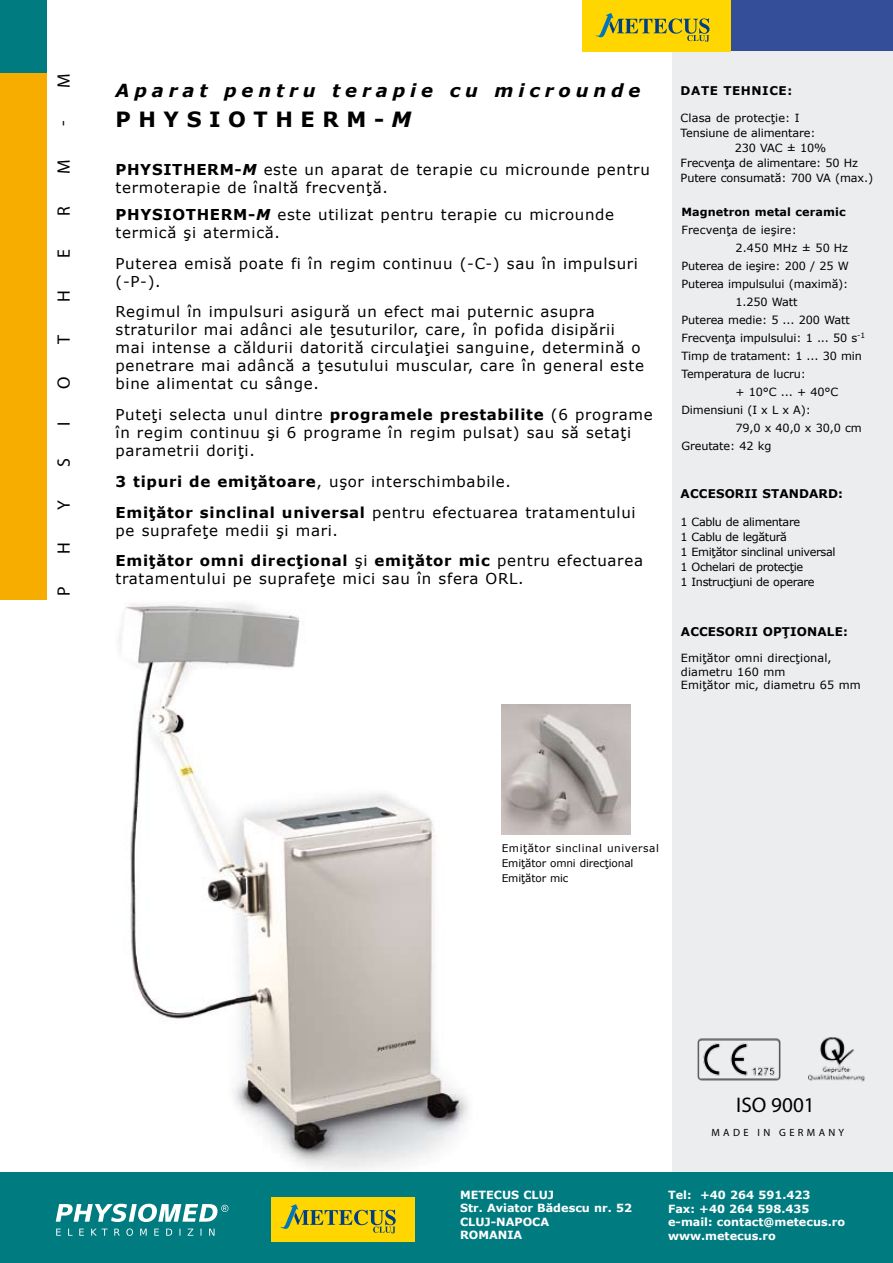
<style>
.page{position:relative;width:893px;height:1263px;background:#fff}
.page>*{position:absolute;margin:0;border:0;box-sizing:border-box;transform-origin:0 0}
.t1{font:21.15px "Myriad Pro";color:#000}
.t2{font:700 21px "Verdana";letter-spacing:.36em;color:#000}
.t3{font:italic 700 18px "Verdana";letter-spacing:.27em;color:#000}
.t4{font:18px "Myriad Pro";color:#000}
.t5{font:15px/18px "Verdana";letter-spacing:.045em;color:#000}
.t6{font:700 12px "Verdana";letter-spacing:.01em;color:#000}
.t7{font:700 12px "Verdana";letter-spacing:.045em;color:#000}
.t8{font:11.25px "Verdana";letter-spacing:-.01em;color:#000}
.t9{font:700 11.25px/13.5px "Verdana";color:#fff}
.t10{font:11.25px/13.5px "Verdana";letter-spacing:.01em;color:#000}
.t11{font:11.25px/15px "Verdana";letter-spacing:-.03em;color:#000}
.t12{font:700 11.25px "Verdana";letter-spacing:.01em;color:#000}
.t13{font:10.5px/15px "Verdana";letter-spacing:-.01em;color:#000}
.t14{font:10.5px "Myriad Pro";letter-spacing:.32em;color:#000}
.s1{font-style:italic}
.s2{font-weight:700}
.s3{font-weight:700;font-style:italic}
</style>
<div class="page">
<img style="left:119px;top:603px;width:350px;height:567px">
<div style="left:672px;top:0;width:221px;height:1263px;background:#ecedee"></div>
<div style="left:0;top:1172px;width:893px;height:91px;background:#007c81"></div>
<div style="left:0;top:0;width:47px;height:600px;background:#f7ac00"></div>
<div style="left:0;top:0;width:47px;height:72px;background:#007c81"></div>
<img style="left:697px;top:1037px;width:168px;height:45px">
<svg style="left:56px;top:1228px;width:159px;height:8px"></svg>
<svg style="left:56px;top:1204px;width:172px;height:18px"></svg>
<img style="left:501px;top:705px;width:130px;height:129px">
<div style="left:731px;top:0;width:162px;height:51px;background:#354e9a"></div>
<div style="left:582px;top:0;width:149px;height:51px;background:#ffd600"></div>
<svg style="left:596px;top:13px;width:113px;height:29px"></svg>
<div style="left:272px;top:1197px;width:142px;height:44px;background:#ffd600"></div>
<svg style="left:280px;top:1204px;width:116px;height:29px"></svg>
<p class="t4" style="left:53px;top:126px;width:52px;rotate:-90deg">- M</p>
<p class="t3" style="left:116px;top:79px;width:526px">Aparat pentru terapie cu microunde</p>
<h2 class="t2" style="left:116px;top:106px;width:297px">PHYSIOTHERM-<span class="s1">M</span></h2>
<p class="t5" style="left:116px;top:160px;width:536px"><span class="s2">PHYSITHERM-</span><span class="s3">M</span> este un aparat de terapie cu microunde pentru termoterapie de înaltă frecvenţă.</p>
<p class="t5" style="left:116px;top:205px;width:500px"><span class="s2">PHYSIOTHERM-</span><span class="s3">M</span> este utilizat pentru terapie cu microunde termică şi atermică.</p>
<p class="t5" style="left:116px;top:254px;width:524px">Puterea emisă poate fi în regim continuu (-C-) sau în impulsuri (-P-).</p>
<p class="t5" style="left:116px;top:302px;width:530px">Regimul în impulsuri asigură un efect mai puternic asupra straturilor mai adânci ale ţesuturilor, care, în pofida disipării mai intense a căldurii datorită circulaţiei sanguine, determină o penetrare mai adâncă a ţesutului muscular, care în general este bine alimentat cu sânge.</p>
<p class="t5" style="left:116px;top:405px;width:539px">Puteţi selecta unul dintre <span class="s2">programele prestabilite</span> (6 programe în regim continuu şi 6 programe în regim pulsat) sau să setaţi parametrii doriţi.</p>
<p class="t5" style="left:116px;top:466px;width:522px;line-height:30.8px"><span class="s2">3 tipuri de emiţătoare</span>, uşor interschimbabile.<br><span class="s2">Emiţător sinclinal universal</span> pentru efectuarea tratamentului</p>
<p class="t5" style="left:116px;top:514px;width:529px;line-height:30.8px">pe suprafeţe medii şi mari.<br><span class="s2">Emiţător omni direcţional</span> şi <span class="s2">emiţător mic</span> pentru efectuarea</p>
<p class="t5" style="left:116px;top:569px;width:410px">tratamentului pe suprafeţe mici sau în sfera ORL.</p>
<p class="t4" style="left:53px;top:174px;width:14px;rotate:-90deg">M</p>
<p class="t4" style="left:53px;top:216px;width:11px;rotate:-90deg">R</p>
<p class="t4" style="left:53px;top:258px;width:10px;rotate:-90deg">E</p>
<p class="t4" style="left:53px;top:302px;width:13px;rotate:-90deg">H</p>
<p class="t4" style="left:53px;top:344px;width:10px;rotate:-90deg">T</p>
<p class="t4" style="left:53px;top:467px;width:91px;rotate:-90deg">SIO</p>
<p class="t4" style="left:53px;top:509px;width:11px;rotate:-90deg">Y</p>
<p class="t4" style="left:53px;top:554px;width:13px;rotate:-90deg">H</p>
<p class="t4" style="left:53px;top:596px;width:11px;rotate:-90deg">P</p>
<p class="t7" style="left:681px;top:83px;width:113px">DATE TEHNICE:</p>
<p class="t10" style="left:681px;top:111px;width:121px">Clasa de protecţie: I</p>
<p class="t8" style="left:681px;top:126px;width:136px">Tensiune de alimentare:</p>
<p class="t8" style="left:735px;top:141px;width:93px">230 VAC ± 10%</p>
<p class="t8" style="left:681px;top:156px;width:179px">Frecvenţa de alimentare: 50 Hz</p>
<p class="t8" style="left:681px;top:171px;width:194px">Putere consumată: 700 VA (max.)</p>
<p class="t12" style="left:681px;top:205px;width:166px">Magnetron metal ceramic</p>
<p class="t10" style="left:681px;top:223px;width:117px">Frecvenţa de ieşire:</p>
<p class="t10" style="left:735px;top:241px;width:114px">2.450 MHz ± 50 Hz</p>
<p class="t8" style="left:681px;top:259px;width:169px">Puterea de ieşire: 200 / 25 W</p>
<p class="t8" style="left:681px;top:277px;width:168px">Puterea impulsului (maximă):</p>
<p class="t8" style="left:735px;top:295px;width:64px">1.250 Watt</p>
<p class="t8" style="left:681px;top:313px;width:170px">Puterea medie: 5 ... 200 Watt</p>
<p class="t8" style="left:681px;top:331px;width:185px">Frecvenţa impulsului: 1 ... 50 s<sup>-1</sup></p>
<p class="t8" style="left:681px;top:349px;width:182px">Timp de tratament: 1 ... 30 min</p>
<p class="t8" style="left:681px;top:367px;width:126px">Temperatura de lucru:</p>
<p class="t8" style="left:735px;top:385px;width:104px">+ 10°C ... + 40°C</p>
<p class="t8" style="left:681px;top:403px;width:131px">Dimensiuni (I x L x A):</p>
<p class="t8" style="left:735px;top:421px;width:128px">79,0 x 40,0 x 30,0 cm</p>
<p class="t8" style="left:681px;top:439px;width:91px">Greutate: 42 kg</p>
<p class="t6" style="left:681px;top:486px;width:164px">ACCESORII STANDARD:</p>
<p class="t11" style="left:681px;top:514px;width:156px">1 Cablu de alimentare<br>1 Cablu de legătură<br>1 Emiţător sinclinal universal<br>1 Ochelari de protecţie<br>1 Instrucţiuni de operare</p>
<p class="t6" style="left:681px;top:624px;width:168px">ACCESORII OPŢIONALE:</p>
<p class="t10" style="left:681px;top:651px;width:181px">Emiţător omni direcţional, diametru 160 mm<br>Emiţător mic, diametru 65 mm</p>
<p class="t13" style="left:502px;top:840px;width:159px">Emiţător sinclinal universal<br>Emiţător omni direcţional<br>Emiţător mic</p>
<p class="t9" style="left:460px;top:1187px;width:173px">METECUS CLUJ<br>Str. Aviator Bădescu nr. 52<br>CLUJ-NAPOCA<br>ROMANIA</p>
<h1 class="t1" style="left:736px;top:1092px;width:80px">ISO 9001</h1>
<p class="t14" style="left:712px;top:1126px;width:134px">MADE I N GERMANY</p>
<p class="t9" style="left:668px;top:1188px;width:178px">Tel: +40 264 591.423<br>Fax: +40 264 598.435 e-mail: contact@metecus.ro www.metecus.ro</p>
</div>
